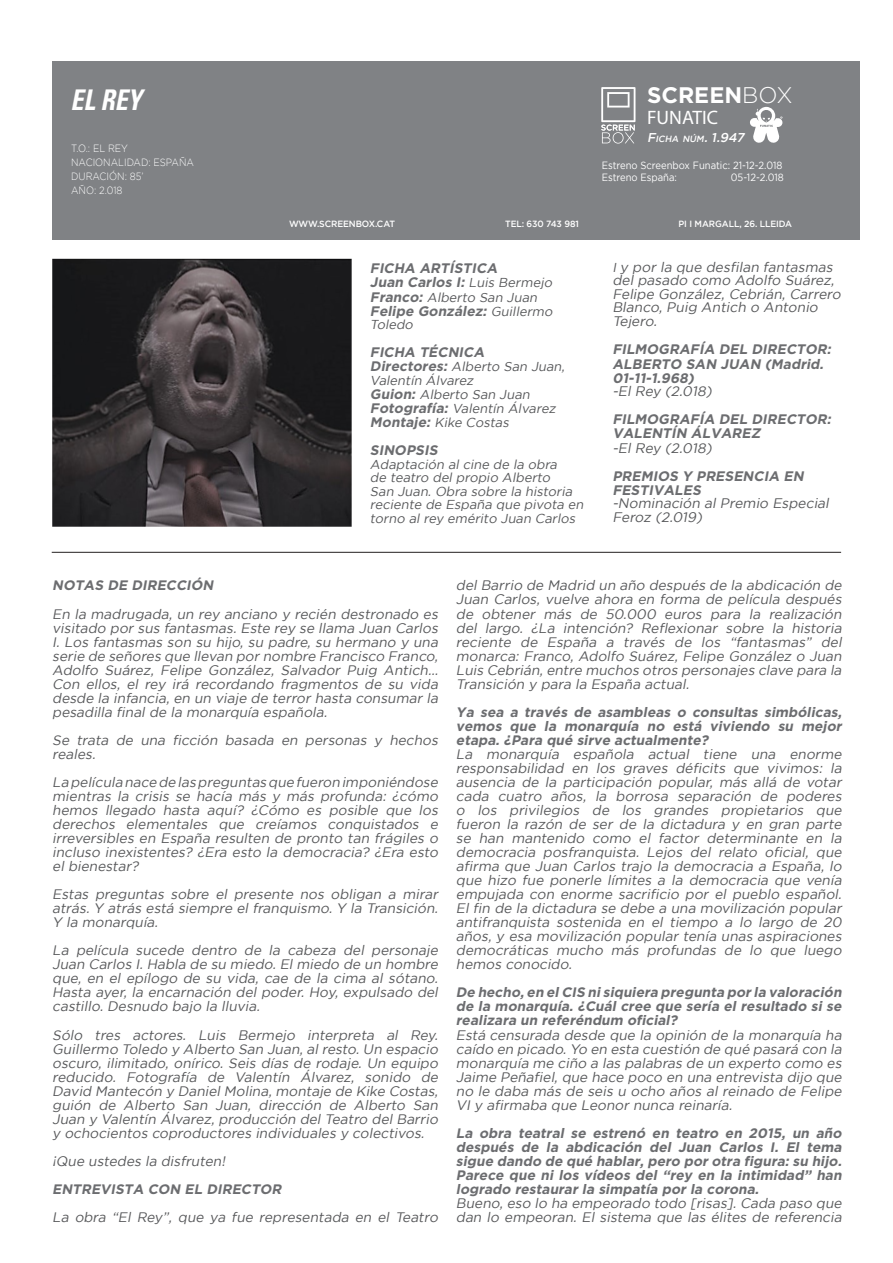
<style>
.page{position:relative;width:893px;height:1263px;background:#fff}
.page>*{position:absolute;margin:0;border:0;box-sizing:border-box;transform-origin:0 0}
.t1{font:italic 700 condensed 28.5px "Univers LT Std";color:#fff;scale:.9 1}
.t2{font:700 22.5px "Gotham";color:#fff}
.t3{font:19.5px "Myriad Pro";color:#fff}
.t4{font:italic 700 13.8px/14.1px "Gotham";color:#6c6d70}
.t5{font:italic 13.8px/13.6px "Gotham";color:#57585a}
.Normal__Web_26{font:italic 13.65px/14.1px "Gotham";color:#57585a;text-align:justify}
.Normal__Web_26-2{font:italic 700 13.65px/14.1px "Gotham";color:#6c6d70;text-align:justify}
.t6{font:italic 12.9px/13.5px "Gotham";color:#57585a}
.t7{font:italic 500 12.75px "Gotham";color:#fff}
.t8{font:10.5px "Gotham";color:#fff;scale:.9 1}
.t9{font:300 10.5px "Gotham";color:#fff;scale:.9 1}
.t10{font:500 9px "Gotham";letter-spacing:-.01em;color:#fff}
.s1{font-weight:300}
.s2{font-size:8.85px}
.s3{font-size:12.9px}
.s4{font-weight:400;font-size:12.9px;color:#57585a}
.s5{font-weight:700;font-size:13.8px;color:#6c6d70}
</style>
<div class="page">
<div style="left:52px;top:61px;width:807px;height:178px;background:#808285"></div>
<img style="left:52px;top:259px;width:300px;height:268px">
<svg style="left:601px;top:87px;width:34px;height:57px"></svg>
<svg style="left:750px;top:107px;width:32px;height:36px"></svg>
<hr style="left:52px;top:552px;width:789px;height:1px;background:#231f20">
<p class="t1" style="left:71px;top:83px;width:81px">EL REY</p>
<p class="t9" style="left:71px;top:143px;width:65px">T.O.: EL REY</p>
<p class="t9" style="left:71px;top:157px;width:138px">NACIONALIDAD: ESPAÑA</p>
<p class="t9" style="left:71px;top:171px;width:82px">DURACIÓN: 85’</p>
<p class="t9" style="left:71px;top:185px;width:59px">AÑO: 2.018</p>
<p class="t2" style="left:647px;top:82px;width:147px">SCREEN<span class="s1">BOX</span></p>
<p class="t3" style="left:647px;top:106px;width:73px">FUNATIC</p>
<p class="t7" style="left:647px;top:131px;width:101px">F<span class="s2">ICHA NÚM</span>. 1.947</p>
<p class="t8" style="left:602px;top:160px;width:202px">Estreno Screenbox Funatic: 21-12-2.018</p>
<p class="t8" style="left:602px;top:172px;width:85px">Estreno España:</p>
<p class="t8" style="left:731px;top:172px;width:60px">05-12-2.018</p>
<p class="t10" style="left:289px;top:218px;width:107px">WWW.SCREENBOX.CAT</p>
<p class="t10" style="left:505px;top:218px;width:75px">TEL: 630 743 981</p>
<p class="t10" style="left:678px;top:218px;width:115px">PI I MARGALL, 26. LLEIDA</p>
<p class="t5" style="left:612px;top:260px;width:233px"><span class="s3">I</span> y por la que desfilan fantasmas del pasado como Adolfo Suárez,<br>Felipe González, Cebrián, Carrero<br>Blanco, Puig Antich o Antonio<br>Tejero.</p>
<p class="t4" style="left:612px;top:342px;width:223px">FILMOGRAFÍA DEL DIRECTOR:</p>
<p class="t4" style="left:612px;top:356px;width:215px">ALBERTO SAN JUAN (Madrid.<br>01-11-1.968)</p>
<p class="t5" style="left:612px;top:384px;width:104px">-El Rey (2.018)</p>
<p class="t4" style="left:612px;top:412px;width:223px">FILMOGRAFÍA DEL DIRECTOR:</p>
<p class="t4" style="left:612px;top:426px;width:152px">VALENTÍN ÁLVAREZ</p>
<p class="t5" style="left:612px;top:441px;width:104px">-El Rey (2.018)</p>
<p class="t4" style="left:612px;top:468px;width:195px">PREMIOS Y PRESENCIA EN<br>FESTIVALES</p>
<p class="t5" style="left:612px;top:496px;width:221px">-Nominación al Premio Especial<br>Feroz (2.019)</p>
<p class="t4" style="left:370px;top:261px;width:132px">FICHA ARTÍSTICA</p>
<p class="t4" style="left:370px;top:275px;width:186px">Juan Carlos I: <span class="s4">Luis Bermejo</span></p>
<p class="t6" style="left:370px;top:290px;width:171px"><span class="s5">Franco:</span> Alberto San Juan</p>
<p class="t4" style="left:370px;top:303px;width:187px">Felipe González: <span class="s4">Guillermo</span></p>
<p class="t6" style="left:370px;top:318px;width:47px">Toledo</p>
<p class="t4" style="left:370px;top:345px;width:119px">FICHA TÉCNICA</p>
<p class="t6" style="left:370px;top:360px;width:199px"><span class="s5">Directores:</span> Alberto San Juan,<br>Valentín Álvarez</p>
<p class="t6" style="left:370px;top:387px;width:164px"><span class="s5">Guion:</span> Alberto San Juan</p>
<p class="t6" style="left:370px;top:402px;width:190px"><span class="s5">Fotografía:</span> Valentín Álvarez</p>
<p class="t6" style="left:370px;top:416px;width:143px"><span class="s5">Montaje:</span> Kike Costas</p>
<p class="t4" style="left:370px;top:443px;width:72px">SINOPSIS</p>
<p class="t6" style="left:370px;top:457px;width:217px">Adaptación al cine de la obra<br>de teatro del propio Alberto<br>San Juan. Obra sobre la historia reciente de España que pivota en torno al rey emérito Juan Carlos</p>
<p class="Normal__Web_26-2" style="left:52px;top:578px;width:165px">NOTAS DE DIRECCIÓN</p>
<p class="Normal__Web_26" style="left:52px;top:606px;width:390px">En la madrugada, un rey anciano y recién destronado es visitado por sus fantasmas. Este rey se llama Juan Carlos I. Los fantasmas son su hijo, su padre, su hermano y una serie de señores que llevan por nombre Francisco Franco, Adolfo Suárez, Felipe González, Salvador Puig Antich… Con ellos, el rey irá recordando fragmentos de su vida desde la infancia, en un viaje de terror hasta consumar la pesadilla final de la monarquía española.</p>
<p class="Normal__Web_26" style="left:52px;top:733px;width:390px">Se trata de una ficción basada en personas y hechos reales.</p>
<p class="Normal__Web_26" style="left:52px;top:775px;width:390px">La película nace de las preguntas que fueron imponiéndose mientras la crisis se hacía más y más profunda: ¿cómo hemos llegado hasta aquí? ¿Cómo es posible que los derechos elementales que creíamos conquistados e irreversibles en España resulten de pronto tan frágiles o incluso inexistentes? ¿Era esto la democracia? ¿Era esto el bienestar?</p>
<p class="Normal__Web_26" style="left:52px;top:887px;width:390px">Estas preguntas sobre el presente nos obligan a mirar atrás. Y atrás está siempre el franquismo. Y la Transición.<br>Y la monarquía.</p>
<p class="Normal__Web_26" style="left:52px;top:943px;width:390px">La película sucede dentro de la cabeza del personaje Juan Carlos I. Habla de su miedo. El miedo de un hombre que, en el epílogo de su vida, cae de la cima al sótano.<br>Hasta ayer, la encarnación del poder. Hoy, expulsado del castillo. Desnudo bajo la lluvia.</p>
<p class="Normal__Web_26" style="left:52px;top:1027px;width:390px">Sólo tres actores. Luis Bermejo interpreta al Rey.<br>Guillermo Toledo y Alberto San Juan, al resto. Un espacio oscuro, ilimitado, onírico. Seis días de rodaje. Un equipo reducido. Fotografía de Valentín Álvarez, sonido de David Mantecón y Daniel Molina, montaje de Kike Costas, guión de Alberto San Juan, dirección de Alberto San Juan y Valentín Álvarez, producción del Teatro del Barrio y ochocientos coproductores individuales y colectivos.</p>
<p class="Normal__Web_26" style="left:52px;top:1154px;width:177px">¡Que ustedes la disfruten!</p>
<p class="Normal__Web_26-2" style="left:52px;top:1182px;width:233px">ENTREVISTA CON EL DIRECTOR</p>
<p class="Normal__Web_26" style="left:52px;top:1210px;width:390px">La obra “El Rey”, que ya fue representada en el Teatro</p>
<p class="Normal__Web_26" style="left:456px;top:578px;width:390px">del Barrio de Madrid un año después de la abdicación de Juan Carlos, vuelve ahora en forma de película después de obtener más de 50.000 euros para la realización del largo. ¿La intención? Reflexionar sobre la historia reciente de España a través de los “fantasmas” del monarca: Franco, Adolfo Suárez, Felipe González o Juan Luis Cebrián, entre muchos otros personajes clave para la Transición y para la España actual.</p>
<p class="Normal__Web_26-2" style="left:456px;top:704px;width:390px">Ya sea a través de asambleas o consultas simbólicas, vemos que la monarquía no está viviendo su mejor etapa. ¿Para qué sirve actualmente?</p>
<p class="Normal__Web_26" style="left:456px;top:747px;width:390px">La monarquía española actual tiene una enorme responsabilidad en los graves déficits que vivimos: la ausencia de la participación popular, más allá de votar cada cuatro años, la borrosa separación de poderes o los privilegios de los grandes propietarios que fueron la razón de ser de la dictadura y en gran parte se han mantenido como el factor determinante en la democracia posfranquista. Lejos del relato oficial, que afirma que Juan Carlos trajo la democracia a España, lo que hizo fue ponerle límites a la democracia que venía empujada con enorme sacrificio por el pueblo español.<br>El fin de la dictadura se debe a una movilización popular antifranquista sostenida en el tiempo a lo largo de 20 años, y esa movilización popular tenía unas aspiraciones democráticas mucho más profundas de lo que luego hemos conocido.</p>
<p class="Normal__Web_26-2" style="left:456px;top:985px;width:390px">De hecho,en elCIS nisiquiera pregunta por la valoración de la monarquía. ¿Cuál cree que sería el resultado si se realizara un referéndum oficial?</p>
<p class="Normal__Web_26" style="left:456px;top:1027px;width:390px">Está censurada desde que la opinión de la monarquía ha caído en picado.Yo en esta cuestión de qué pasará con la monarquía me ciño a las palabras de un experto como es Jaime Peñafiel, que hace poco en una entrevista dijo que no le daba más de seis u ocho años al reinado de Felipe VI y afirmaba que Leonor nunca reinaría.</p>
<p class="Normal__Web_26-2" style="left:456px;top:1125px;width:390px">La obra teatral se estrenó en teatro en 2015, un año después de la abdicación del Juan Carlos I. El tema sigue dando de qué hablar, pero por otra figura: su hijo.<br>Parece que ni los vídeos del “rey en la intimidad” han logrado restaurar la simpatía por la corona.</p>
<p class="Normal__Web_26" style="left:456px;top:1196px;width:390px">Bueno, eso lo ha empeorado todo [risas]. Cada paso que dan lo empeoran. El sistema que las élites de referencia</p>
</div>
